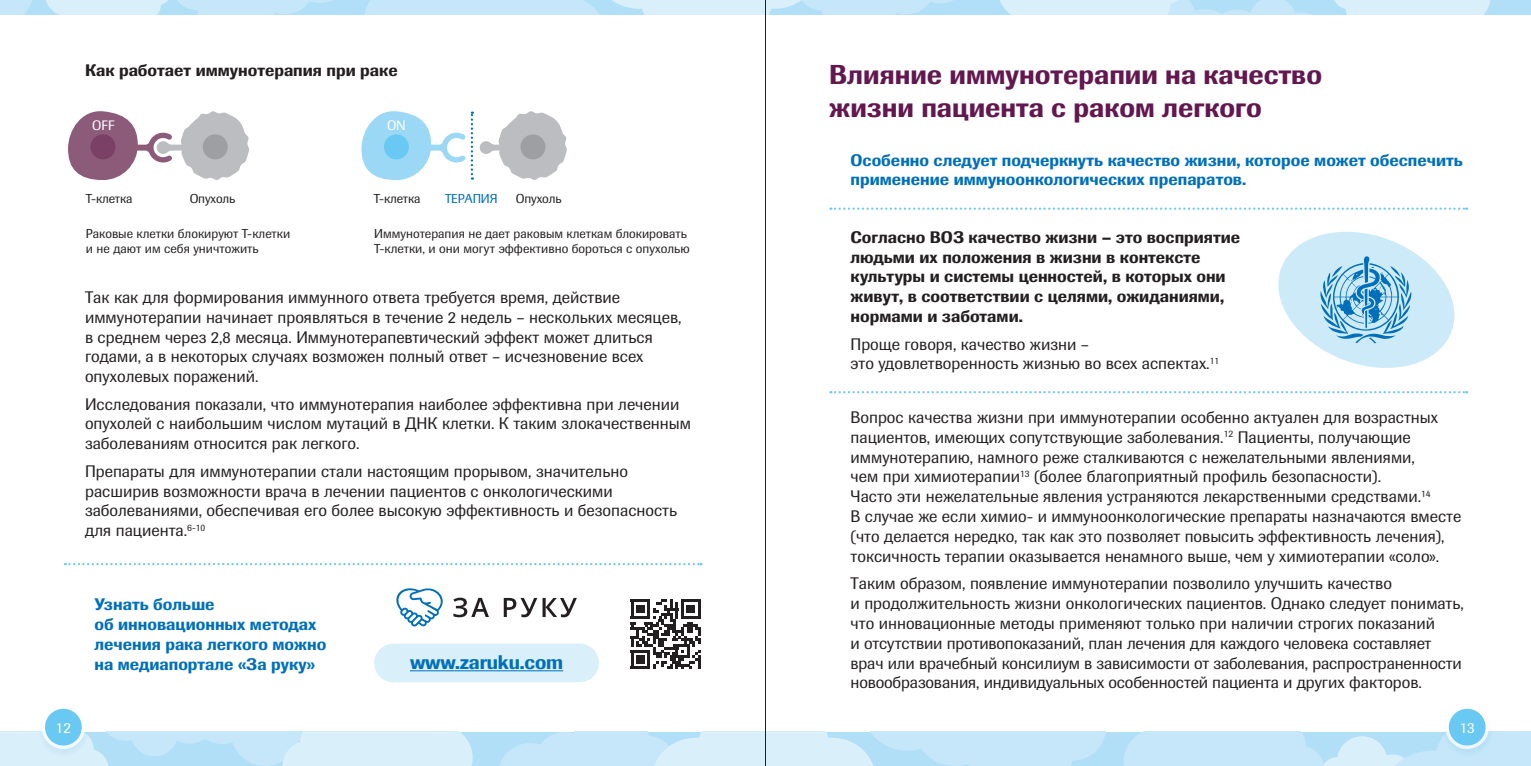
<style>
.page{position:relative;width:1531px;height:766px;background:#fff}
.page>*{position:absolute;margin:0;border:0;box-sizing:border-box;transform-origin:0 0}
.t1{font:500 27px/32.4px "Imago Pro";color:#63174f}
.t2{font:500 19.5px "Imago Pro";letter-spacing:-.01em;color:#006fba}
.t3{font:16.5px/19.8px "Imago Pro";color:#231f20}
.t4{font:500 16.5px/19.8px "Imago Pro";color:#231f20}
.t5{font:500 16.5px/19.8px "Imago Pro";color:#006fba}
.t6{font:15px "Imago Pro";color:#fff}
.t7{font:13.5px "Imago Pro";color:#fff}
.t8{font:12.75px/15.3px "Imago Pro";color:#231f20}
.t9{font:12.75px "Imago Pro";letter-spacing:-.01em;color:#006fba}
</style>
<div class="page">
<svg style="left:0;top:731px;width:473px;height:34px;background:#cbe9f9"></svg>
<svg style="left:497px;top:731px;width:1034px;height:34px;background:#c6e7f8"></svg>
<div style="left:0;top:0;width:1531px;height:14px;background:#b0dff7"></div>
<svg style="left:1000px;top:0;width:490px;height:14px"></svg>
<svg style="left:0;top:0;width:953px;height:14px"></svg>
<div style="left:1441px;top:704px;width:53px;height:53px;background:#006fba;opacity:.1"></div>
<svg style="left:1445px;top:705px;width:44px;height:43px"></svg>
<div style="left:37px;top:704px;width:53px;height:53px;background:#006fba;opacity:.1"></div>
<div style="left:42px;top:705px;width:43px;height:43px;background:#fff;border-radius:50%"></div>
<div style="left:1449px;top:708px;width:36px;height:37px;background:#6ac9f2;border-radius:50%"></div>
<div style="left:45px;top:708px;width:37px;height:37px;background:#6ac9f2;border-radius:50%"></div>
<svg style="left:65px;top:563px;width:636px;height:2px"></svg>
<svg style="left:471px;top:111px;width:2px;height:69px"></svg>
<svg style="left:68px;top:111px;width:181px;height:69px"></svg>
<div style="left:90px;top:134px;width:25px;height:25px;background:#7a4065;border-radius:50%"></div>
<div style="left:203px;top:134px;width:25px;height:25px;background:#9d9fa2;border-radius:50%"></div>
<svg style="left:361px;top:111px;width:104px;height:69px"></svg>
<div style="left:384px;top:134px;width:25px;height:25px;background:#6ac9f2;border-radius:50%"></div>
<svg style="left:480px;top:111px;width:87px;height:69px"></svg>
<div style="left:520px;top:134px;width:25px;height:25px;background:#9d9fa2;border-radius:50%"></div>
<svg style="left:396px;top:588px;width:181px;height:38px"></svg>
<div style="left:374px;top:643px;width:225px;height:39px;background:#d9effa;border-radius:19px"></div>
<hr style="left:410px;top:670px;width:153px;height:1px;background:#006fba">
<svg style="left:631px;top:599px;width:70px;height:70px"></svg>
<svg style="left:830px;top:207px;width:637px;height:3px"></svg>
<svg style="left:830px;top:391px;width:637px;height:2px"></svg>
<svg style="left:1278px;top:231px;width:177px;height:137px"></svg>
<hr style="left:765px;top:0;width:1px;height:765px;background:#231f20">
<p class="t4" style="left:85px;top:60px;width:314px">Как работает иммунотерапия при раке</p>
<p class="t7" style="left:92px;top:117px;width:24px">OFF</p>
<p class="t7" style="left:387px;top:117px;width:20px">ON</p>
<p class="t8" style="left:86px;top:190px;width:48px">Т-клетка</p>
<p class="t8" style="left:190px;top:190px;width:47px">Опухоль</p>
<p class="t8" style="left:374px;top:190px;width:48px">Т-клетка</p>
<p class="t8" style="left:516px;top:190px;width:47px">Опухоль</p>
<p class="t9" style="left:445px;top:190px;width:54px">ТЕРАПИЯ</p>
<p class="t8" style="left:86px;top:226px;width:206px">Раковые клетки блокируют Т-клетки и не дают им себя уничтожить</p>
<p class="t8" style="left:374px;top:226px;width:317px">Иммунотерапия не дает раковым клеткам блокировать<br>Т-клетки, и они могут эффективно бороться с опухолью</p>
<p class="t3" style="left:85px;top:287px;width:598px">Так как для формирования иммунного ответа требуется время, действие иммунотерапии начинает проявляться в течение 2 недель – нескольких месяцев, в среднем через 2,8 месяца. Иммунотерапевтический эффект может длиться годами, а в некоторых случаях возможен полный ответ – исчезновение всех опухолевых поражений.</p>
<p class="t3" style="left:85px;top:393px;width:607px">Исследования показали, что иммунотерапия наиболее эффективна при лечении опухолей с наибольшим числом мутаций в ДНК клетки. К таким злокачественным заболеваниям относится рак легкого.</p>
<p class="t3" style="left:85px;top:461px;width:593px">Препараты для иммунотерапии стали настоящим прорывом, значительно расширив возможности врача в лечении пациентов с онкологическими заболеваниями, обеспечивая его более высокую эффективность и безопасность для пациента.<sup>6-10</sup></p>
<p class="t5" style="left:94px;top:594px;width:233px">Узнать больше<br>об инновационных методах лечения рака легкого можно на медиапортале «За руку»</p>
<p class="t2" style="left:410px;top:649px;width:155px">www.zaruku.com</p>
<p class="t1" style="left:829px;top:58px;width:494px">Влияние иммунотерапии на качество жизни пациента с раком легкого</p>
<p class="t5" style="left:850px;top:150px;width:614px">Особенно следует подчеркнуть качество жизни, которое может обеспечить применение иммуноонкологических препаратов.</p>
<p class="t4" style="left:850px;top:227px;width:391px">Согласно ВОЗ качество жизни – это восприятие людьми их положения в жизни в контексте культуры и системы ценностей, в которых они живут, в соответствии с целями, ожиданиями, нормами и заботами.</p>
<p class="t3" style="left:850px;top:333px;width:370px">Проще говоря, качество жизни –<br>это удовлетворенность жизнью во всех аспектах.<sup>11</sup></p>
<p class="t3" style="left:850px;top:407px;width:612px">Вопрос качества жизни при иммунотерапии особенно актуален для возрастных пациентов, имеющих сопутствующие заболевания.<sup>12</sup> Пациенты, получающие иммунотерапию, намного реже сталкиваются с нежелательными явлениями,<br>чем при химиотерапии<sup>13</sup> (более благоприятный профиль безопасности).<br>Часто эти нежелательные явления устраняются лекарственными средствами.<sup>14<br></sup>В случае же если химио- и иммуноонкологические препараты назначаются вместе (что делается нередко, так как это позволяет повысить эффективность лечения), токсичность терапии оказывается ненамного выше, чем у химиотерапии «соло».</p>
<p class="t3" style="left:850px;top:573px;width:615px">Таким образом, появление иммунотерапии позволило улучшить качество<br>и продолжительность жизни онкологических пациентов. Однако следует понимать, что инновационные методы применяют только при наличии строгих показаний<br>и отсутствии противопоказаний, план лечения для каждого человека составляет врач или врачебный консилиум в зависимости от заболевания, распространенности новообразования, индивидуальных особенностей пациента и других факторов.</p>
<p class="t6" style="left:56px;top:717px;width:16px">12</p>
<p class="t6" style="left:1459px;top:717px;width:16px">13</p>
</div>
